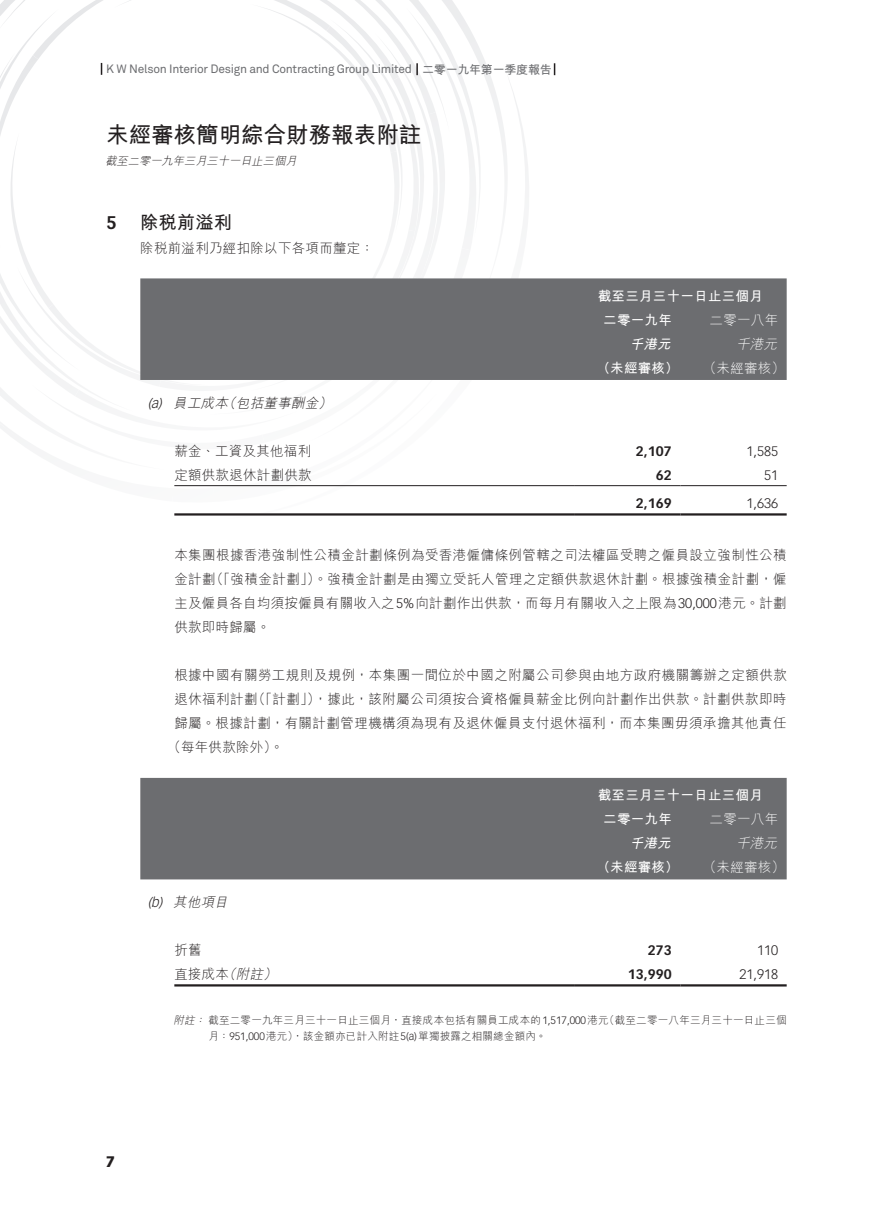
<style>
.page{position:relative;width:893px;height:1212px;background:#fff}
.page>*{position:absolute;margin:0;border:0;box-sizing:border-box;transform-origin:0 0}
.t1{font:700 22.5px "M Hei HK";color:#231f20}
.t2{font:700 18px "M Hei HK";letter-spacing:.02em;color:#231f20}
.t3{font:700 18px "Vectora LT Std";color:#231f20}
.t4{font:900 15px "Vectora LT Std";color:#231f20}
.t5{font:300 13.5px/24px "M Hei HK";letter-spacing:.035em;color:#231f20;text-align:right}
.t6{font:700 13.5px "M Hei HK";letter-spacing:.02em;color:#fff}
.t7{font:300 13.5px "M Hei HK";letter-spacing:.02em;color:#fff}
.t8{font:300 13.5px "Vectora LT Std";color:#231f20}
.t9{font:700 13.5px "Vectora LT Std";color:#231f20}
.t10{font:italic 300 13.5px "M Hei HK";color:#231f20}
.t11{font:italic 300 13.5px "M Hei HK";color:#fff}
.t12{font:italic 700 13.5px "M Hei HK";color:#fff}
.t13{font:italic 300 13.5px "Vectora LT Std";color:#231f20}
.t14{font:12px "Akkurat Pro";letter-spacing:-.02em;color:#6c6d70}
.t15{font:700 12px "M Hei HK";letter-spacing:-.02em;color:#6c6d70}
.t16{font:italic 300 11.25px "M Hei HK";color:#231f20}
.t17{font:300 10.5px "M Hei HK";letter-spacing:.025em;color:#231f20}
.t18{font:italic 300 10.5px "M Hei HK";color:#231f20}
.s1{font-family:"Vectora LT Std"}
.s2{font-style:italic}
</style>
<div class="page">
<svg style="left:554px;top:63px;width:1px;height:12px"></svg>
<svg style="left:0;top:0;width:532px;height:516px"></svg>
<div style="left:140px;top:278px;width:647px;height:102px;background:#6c6d70"></div>
<hr style="left:174px;top:485px;width:400px;height:1px;background:#231f20">
<hr style="left:574px;top:485px;width:106px;height:1px;background:#231f20">
<hr style="left:680px;top:485px;width:107px;height:1px;background:#231f20">
<hr style="left:174px;top:513px;width:400px;height:2px;background:#231f20">
<hr style="left:574px;top:513px;width:106px;height:2px;background:#231f20">
<hr style="left:680px;top:513px;width:107px;height:2px;background:#231f20">
<div style="left:140px;top:778px;width:647px;height:101px;background:#6c6d70"></div>
<hr style="left:174px;top:984px;width:400px;height:2px;background:#231f20">
<hr style="left:574px;top:984px;width:106px;height:2px;background:#231f20">
<hr style="left:680px;top:984px;width:107px;height:2px;background:#231f20">
<p class="t14" style="left:106px;top:62px;width:307px">K W Nelson Interior Design and Contracting Group Limited</p>
<p class="t15" style="left:422px;top:61px;width:131px">二零一九年第一季度報告</p>
<h1 class="t1" style="left:106px;top:119px;width:316px">未經審核簡明綜合財務報表附註</h1>
<p class="t16" style="left:105px;top:155px;width:195px">截至二零一九年三月三十一日止三個月</p>
<h2 class="t3" style="left:106px;top:211px;width:12px">5</h2>
<h2 class="t2" style="left:140px;top:209px;width:93px">除稅前溢利</h2>
<p class="t5" style="left:140px;top:236px;width:235px">除稅前溢利乃經扣除以下各項而釐定：</p>
<p class="t13" style="left:148px;top:395px;width:19px">)a(</p>
<p class="t10" style="left:222px;top:396px;width:18px">（</p>
<p class="t10" style="left:318px;top:396px;width:18px">(</p>
<p class="t10" style="left:173px;top:396px;width:149px">員工成本包括董事酬金</p>
<p class="t5" style="left:174px;top:439px;width:138px">薪金、工資及其他福利</p>
<p class="t5" style="left:174px;top:463px;width:139px">定額供款退休計劃供款</p>
<p class="t6" style="left:598px;top:286px;width:166px">截至三月三十一日止三個月</p>
<p class="t7" style="left:710px;top:313px;width:70px">二零一八年</p>
<p class="t6" style="left:603px;top:310px;width:70px">二零一九年</p>
<p class="t12" style="left:630px;top:334px;width:46px">千港元</p>
<p class="t11" style="left:736px;top:337px;width:45px">千港元</p>
<p class="t6" style="left:597px;top:358px;width:83px">（未經審核）</p>
<p class="t7" style="left:703px;top:361px;width:83px">（未經審核(</p>
<p class="t9" style="left:636px;top:443px;width:37px">2,107</p>
<p class="t8" style="left:747px;top:443px;width:33px">1,585</p>
<p class="t9" style="left:656px;top:467px;width:17px">62</p>
<p class="t8" style="left:764px;top:467px;width:16px">51</p>
<p class="t9" style="left:636px;top:495px;width:37px">2,169</p>
<p class="t5" style="left:174px;top:543px;width:614px">本集團根據香港強制性公積金計劃條例為受香港僱傭條例管轄之司法權區受聘之僱員設立強制性公積（「強積金計劃」）。強積金計劃是由獨立受託人管理之定額供款退休計劃。根據強積金計劃，僱</p>
<p class="t8" style="left:747px;top:496px;width:33px">1,636</p>
<p class="t5" style="left:174px;top:567px;width:614px;text-align:left">金計劃<br>主及僱員各自均須按僱員有關收入之<span class="s1">5%</span>向計劃作出供款，而每月有關收入之上限為<span class="s1">30,000</span>港元。計劃供款即時歸屬。</p>
<p class="t5" style="left:174px;top:663px;width:614px">根據中國有關勞工規則及規例，本集團一間位於中國之附屬公司參與由地方政府機關籌辦之定額供款，據此，該附屬公司須按合資格僱員薪金比例向計劃作出供款。計劃供款即時</p>
<p class="t5" style="left:252px;top:687px;width:70px">（「計劃」）</p>
<p class="t5" style="left:174px;top:687px;width:85px">退休福利計劃</p>
<p class="t5" style="left:174px;top:711px;width:614px">歸屬。根據計劃，有關計劃管理機構須為現有及退休僱員支付退休福利，而本集團毋須承擔其他責任</p>
<p class="t5" style="left:168px;top:735px;width:118px">（每年供款除外。(</p>
<p class="t6" style="left:598px;top:785px;width:166px">截至三月三十一日止三個月</p>
<p class="t7" style="left:710px;top:812px;width:70px">二零一八年</p>
<p class="t6" style="left:603px;top:809px;width:70px">二零一九年</p>
<p class="t13" style="left:148px;top:895px;width:19px">)b(</p>
<p class="t10" style="left:173px;top:895px;width:59px">其他項目</p>
<p class="t12" style="left:630px;top:833px;width:46px">千港元</p>
<p class="t6" style="left:597px;top:857px;width:83px">（未經審核）</p>
<p class="t11" style="left:736px;top:836px;width:45px">千港元</p>
<p class="t7" style="left:703px;top:860px;width:83px">（未經審核(</p>
<p class="t5" style="left:174px;top:938px;width:29px">折舊</p>
<p class="t9" style="left:648px;top:942px;width:25px">273</p>
<p class="t8" style="left:757px;top:943px;width:23px">110</p>
<p class="t10" style="left:222px;top:967px;width:18px">（</p>
<p class="t10" style="left:263px;top:967px;width:18px">(</p>
<p class="t10" style="left:236px;top:967px;width:32px">附註</p>
<p class="t5" style="left:174px;top:962px;width:56px">直接成本</p>
<p class="t9" style="left:628px;top:966px;width:45px">13,990</p>
<p class="t8" style="left:740px;top:967px;width:40px">21,918</p>
<p class="t17" style="left:604px;top:1014px;width:184px">（截至二零一八年三月三十一日止三個</p>
<p class="t18" style="left:173px;top:1014px;width:25px">附註</p>
<p class="t17" style="left:195px;top:1014px;width:415px"><span class="s2">：</span>截至二零一九年三月三十一日止三個月，直接成本包括有關員工成本的<span class="s1">1,517,000</span>港元</p>
<p class="t17" style="left:208px;top:1031px;width:340px">月：<span class="s1">951,000</span>港元，）該金額亦已計入附註 <span class="s1">)a(5</span> 單獨披露之相關總金額內。</p>
<p class="t4" style="left:106px;top:1152px;width:10px">7</p>
</div>
